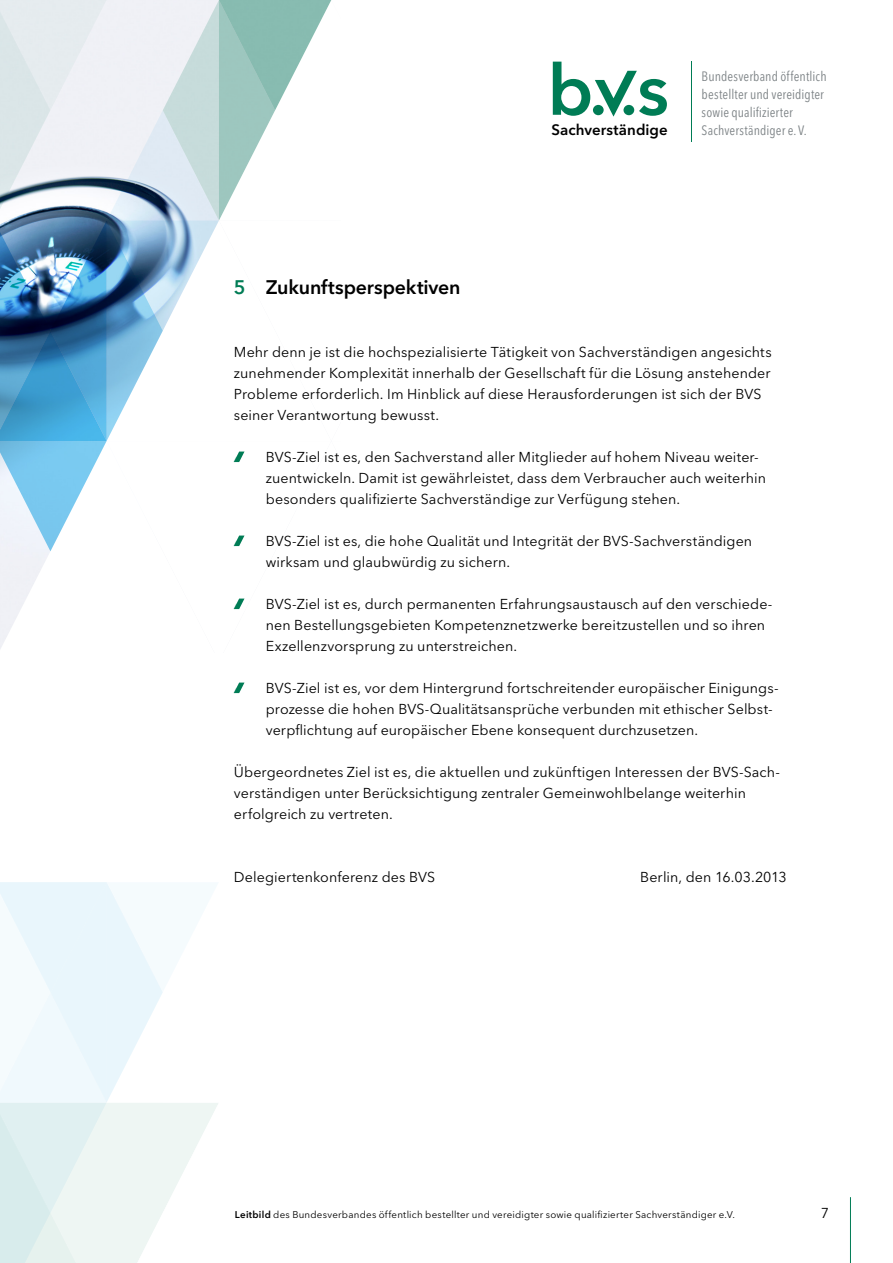
<style>
.page{position:relative;width:893px;height:1263px;background:#fff}
.page>*{position:absolute;margin:0;border:0;box-sizing:border-box;transform-origin:0 0}
.t1{font:600 19.5px "Avenir Next LT Pro";letter-spacing:-.01em;color:#000}
.t2{font:600 15px "Avenir Next LT Pro";letter-spacing:.005em;color:#000}
.t3{font:14.25px/21px "Avenir Next LT Pro";letter-spacing:.005em;color:#000}
.t4{font:condensed 13.5px/18px "Avenir Next LT Pro";letter-spacing:.01em;color:#7d8386}
.t5{font:9.75px "Avenir Next LT Pro";letter-spacing:.025em;color:#000}
.s1{color:#007c55}
.s2{font-weight:600}
</style>
<div class="page">
<svg style="left:0;top:551px;width:51px;height:98px;fill:#f5f5f9"></svg>
<svg style="left:0;top:882px;width:218px;height:381px"></svg>
<svg style="left:553px;top:62px;width:114px;height:55px"></svg>
<hr style="left:691px;top:62px;width:1px;height:80px;background:#007c55">
<hr style="left:850px;top:1197px;width:1px;height:66px;background:#007c55">
<svg style="left:0;top:0;width:331px;height:551px"></svg>
<svg style="left:234px;top:599px;width:10px;height:10px"></svg>
<svg style="left:234px;top:683px;width:10px;height:10px"></svg>
<h1 class="t1" style="left:234px;top:275px;width:228px"><span class="s1">5</span> Zukunftsperspektiven</h1>
<p class="t2" style="left:552px;top:121px;width:117px">Sachverständige</p>
<p class="t4" style="left:702px;top:67px;width:127px">Bundesverband öffentlich bestellter und vereidigter sowie qualifizierter<br>Sachverständiger e. V.</p>
<p class="t3" style="left:234px;top:341px;width:539px">Mehr denn je ist die hochspezialisierte Tätigkeit von Sachverständigen angesichts zunehmender Komplexität innerhalb der Gesellschaft für die Lösung anstehender Probleme erforderlich. Im Hinblick auf diese Herausforderungen ist sich der BVS seiner Verantwortung bewusst.</p>
<p class="t3" style="left:266px;top:446px;width:502px">BVS-Ziel ist es, den Sachverstand aller Mitglieder auf hohem Niveau weiter&shy;zuentwickeln. Damit ist gewährleistet, dass dem Verbraucher auch weiterhin besonders qualifizierte Sachverständige zur Verfügung stehen.</p>
<p class="t3" style="left:266px;top:530px;width:488px">BVS-Ziel ist es, die hohe Qualität und Integrität der BVS-Sachverständigen wirksam und glaubwürdig zu sichern.</p>
<p class="t3" style="left:266px;top:593px;width:508px">BVS-Ziel ist es, durch permanenten Erfahrungsaustausch auf den verschiede&shy;nen Bestellungsgebieten Kompetenznetzwerke bereitzustellen und so ihren<br>Exzellenzvorsprung zu unterstreichen.</p>
<p class="t3" style="left:266px;top:677px;width:514px">BVS-Ziel ist es, vor dem Hintergrund fortschreitender europäischer Einigungs&shy;prozesse die hohen BVS-Qualitätsansprüche verbunden mit ethischer Selbst&shy;verpflichtung auf europäischer Ebene konsequent durchzusetzen.</p>
<p class="t3" style="left:234px;top:761px;width:548px">Übergeordnetes Ziel ist es, die aktuellen und zukünftigen Interessen der BVS-Sach&shy;verständigen unter Berücksichtigung zentraler Gemeinwohlbelange weiterhin erfolgreich zu vertreten.</p>
<p class="t3" style="left:234px;top:867px;width:203px">Delegiertenkonferenz des BVS</p>
<p class="t3" style="left:640px;top:867px;width:148px">Berlin, den 16.03.2013</p>
<p class="t5" style="left:235px;top:1209px;width:501px"><span class="s2">Leitbild</span> des Bundesverbandes öffentlich bestellter und vereidigter sowie qualifizierter Sachverständiger e.V.</p>
<p class="t3" style="left:821px;top:1202px;width:10px">7</p>
</div>
